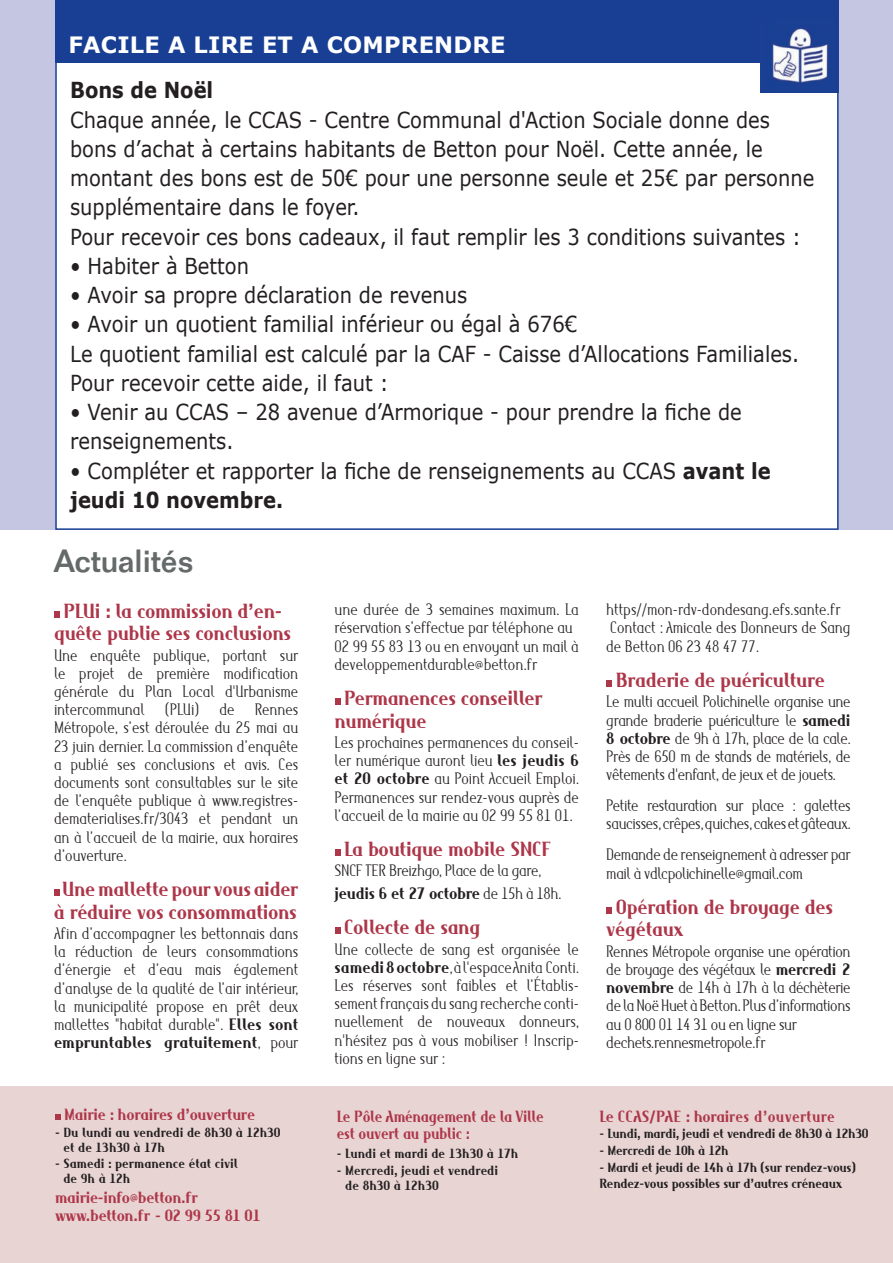
<style>
.page{position:relative;width:893px;height:1263px;background:#fff}
.page>*{position:absolute;margin:0;border:0;box-sizing:border-box;transform-origin:0 0}
.t1{font:500 31.5px "Folio Std";color:#636a69}
.t2{font:700 22.5px "Verdana";letter-spacing:.01em;color:#fff}
.t3{font:22.05px/29.2px "Verdana";color:#231f20;scale:.88 1}
.t4{font:700 22.05px "Verdana";color:#231f20;scale:.88 1}
.t5{font:700 21.15px/22.5px "Maverick";letter-spacing:-.02em;color:#ad3649;text-align:center;scale:.88 1}
.t6{font:300 17.1px/18.1px "Maverick";color:#231f20;text-align:justify;scale:.88 1}
.t7{font:300 17.1px/18.1px "Maverick";letter-spacing:-.02em;color:#231f20;scale:.88 1}
.t8{font:700 16.8px/17.9px "Maverick";letter-spacing:-.02em;color:#ad3649;scale:.88 1}
.t9{font:700 16.8px/17.9px "Maverick";letter-spacing:-.02em;color:#ad3649;scale:.84 1}
.t10{font:700 16.8px "Maverick";letter-spacing:.01em;color:#ad3649;scale:.88 1}
.t11{font:700 13.8px/14.5px "Maverick";color:#231f20;scale:.88 1}
.t12{font:700 13.8px/16.6px "Maverick";letter-spacing:-.02em;color:#231f20;scale:.88 1}
.s1{font-weight:700}
</style>
<div class="page">
<div style="left:0;top:1086px;width:893px;height:177px;background:#e8d4d3"></div>
<svg style="left:55px;top:1114px;width:5px;height:6px"></svg>
<div style="left:0;top:0;width:893px;height:530px;background:#c5c7e2"></div>
<div style="left:55px;top:0;width:784px;height:60px;background:#183f94"></div>
<div style="left:55px;top:33px;width:784px;height:497px;background:#fff;border:2px solid #183f94"></div>
<div style="left:56px;top:28px;width:783px;height:35px;background:#183f94"></div>
<img style="left:761px;top:28px;width:78px;height:64px">
<div style="left:54px;top:611px;width:6px;height:7px;background:#ad3649"></div>
<svg style="left:54px;top:890px;width:6px;height:6px"></svg>
<svg style="left:335px;top:699px;width:6px;height:6px"></svg>
<svg style="left:335px;top:850px;width:6px;height:6px"></svg>
<svg style="left:335px;top:928px;width:6px;height:6px"></svg>
<div style="left:606px;top:680px;width:6px;height:7px;background:#ad3649"></div>
<div style="left:606px;top:907px;width:6px;height:7px;background:#ad3649"></div>
<h2 class="t2" style="left:68px;top:29px;width:439px">FACILE A LIRE ET A COMPRENDRE</h2>
<p class="t4" style="left:70px;top:75px;width:164px">Bons de Noël</p>
<p class="t3" style="left:70px;top:105px;width:847px">Chaque année, le CCAS - Centre Communal d'Action Sociale donne des bons d’achat à certains habitants de Betton pour Noël. Cette année, le montant des bons est de 50€ pour une personne seule et 25€ par personne supplémentaire dans le foyer.<br>Pour recevoir ces bons cadeaux, il faut remplir les 3 conditions suivantes :</p>
<p class="t3" style="left:70px;top:251px;width:205px">• Habiter à Betton</p>
<p class="t3" style="left:70px;top:280px;width:453px">• Avoir sa propre déclaration de revenus</p>
<p class="t3" style="left:70px;top:309px;width:830px">• Avoir un quotient familial inférieur ou égal à 676€<br>Le quotient familial est calculé par la CAF - Caisse d’Allocations Familiales.<br>Pour recevoir cette aide, il faut :</p>
<p class="t3" style="left:70px;top:397px;width:765px">• Venir au CCAS – 28 avenue d’Armorique - pour prendre la fiche de renseignements.</p>
<p class="t3" style="left:70px;top:456px;width:797px">• Compléter et rapporter la fiche de renseignements au CCAS <span class="s1">avant le jeudi 10 novembre.</span></p>
<h1 class="t1" style="left:54px;top:542px;width:141px">Actualités</h1>
<p class="t5" style="left:54px;top:599px;width:271px">PLUi : la commission d’en&shy;quête publie ses conclusions</p>
<p class="t6" style="left:54px;top:646px;width:279px">Une enquête publique, portant sur le projet de première modification générale du Plan Local d'Urbanisme intercommunal (PLUi) de Rennes Métropole, s’est déroulée du 25 mai au 23 juin dernier. La commission d’enquête a publié ses conclusions et avis. Ces documents sont consultables sur le site de l’enquête publique à www.registres&shy;dematerialises.fr/3043 et pendant un an à l’accueil de la mairie, aux horaires d’ouverture.</p>
<p class="t5" style="left:54px;top:877px;width:279px">Une mallette pour vous aider à réduire vos consommations</p>
<p class="t6" style="left:54px;top:924px;width:280px">Afin d’accompagner les bettonnais dans la réduction de leurs consommations d’énergie et d’eau mais également d’analyse de la qualité de l’air intérieur, la municipalité propose en prêt deux mallettes "habitat durable". <span class="s1">Elles sont empruntables gratuitement</span>, pour</p>
<p class="t8" style="left:64px;top:1105px;width:218px">Mairie : horaires d’ouverture</p>
<p class="t11" style="left:63px;top:1125px;width:248px;text-indent:-8px">- Du lundi au vendredi de 8h30 à 12h30 et de 13h30 à 17h</p>
<p class="t11" style="left:63px;top:1156px;width:200px;text-indent:-8px">- Samedi : permanence état civil de 9h à 12h</p>
<p class="t8" style="left:55px;top:1188px;width:235px">mairie-info@betton.fr www.betton.fr - 02 99 55 81 01</p>
<p class="t6" style="left:335px;top:600px;width:279px;text-align:left">une durée de 3 semaines maximum. La réservation s’effectue par téléphone au 02 99 55 83 13 ou en envoyant un mail à developpementdurable@betton.fr</p>
<p class="t5" style="left:335px;top:686px;width:238px;text-align:left;text-indent:10px">Permanences conseiller numérique</p>
<p class="t6" style="left:335px;top:733px;width:280px">Les prochaines permanences du conseil&shy;ler numérique auront lieu <span class="s1">les jeudis 6 et 20 octobre</span> au Point Accueil Emploi.<br>Permanences sur rendez-vous auprès de l’accueil de la mairie au 02 99 55 81 01.</p>
<p class="t5" style="left:344px;top:837px;width:237px">La boutique mobile SNCF</p>
<p class="t7" style="left:335px;top:859px;width:260px;line-height:22.5px">SNCF TER Breizhgo, Place de la gare, <span class="s1">jeudis 6 et 27 octobre</span> de 15h à 18h.</p>
<p class="t5" style="left:344px;top:915px;width:156px">Collecte de sang</p>
<p class="t6" style="left:335px;top:940px;width:280px">Une collecte de sang est organisée le <span class="s1">samedi 8 octobre</span>, à l'espace Anita Conti.<br>Les réserves sont faibles et l’Établis&shy;sement français du sang recherche conti&shy;nuellement de nouveaux donneurs, n'hésitez pas à vous mobiliser ! Inscrip&shy;tions en ligne sur :</p>
<p class="t9" style="left:337px;top:1106px;width:248px">Le Pôle Aménagement de la Ville est ouvert au public :</p>
<p class="t11" style="left:337px;top:1146px;width:208px">- Lundi et mardi de 13h30 à 17h</p>
<p class="t11" style="left:345px;top:1163px;width:175px;text-indent:-8px">- Mercredi, jeudi et vendredi de 8h30 à 12h30</p>
<p class="t6" style="left:606px;top:600px;width:279px;text-align:left">https//mon-rdv-dondesang.efs.sante.fr<br>Contact : Amicale des Donneurs de Sang de Betton 06 23 48 47 77.</p>
<p class="t5" style="left:616px;top:668px;width:239px">Braderie de puériculture</p>
<p class="t6" style="left:606px;top:692px;width:280px">Le multi accueil Polichinelle organise une grande braderie puériculture le <span class="s1">samedi 8 octobre</span> de 9h à 17h, place de la cale.<br>Près de 650 m de stands de matériels, de vêtements d'enfant, de jeux et de jouets.</p>
<p class="t7" style="left:606px;top:796px;width:280px">Petite restauration sur place : galettes saucisses, crêpes, quiches, cakes et gâteaux.</p>
<p class="t7" style="left:606px;top:845px;width:279px">Demande de renseignement à adresser par mail à vdlcpolichinelle@gmail.com</p>
<p class="t5" style="left:606px;top:895px;width:259px;text-align:left;text-indent:10px">Opération de broyage des végétaux</p>
<p class="t7" style="left:606px;top:942px;width:279px">Rennes Métropole organise une opération de broyage des végétaux le <span class="s1">mercredi 2 novembre</span> de 14h à 17h à la déchèterie de la Noë Huet à Betton. Plus d’informations au 0 800 01 14 31 ou en ligne sur dechets.rennesmetropole.fr</p>
<p class="t10" style="left:600px;top:1106px;width:269px">Le CCAS/PAE : horaires d’ouverture</p>
<p class="t12" style="left:600px;top:1125px;width:307px">- Lundi, mardi, jeudi et vendredi de 8h30 à 12h30</p>
<p class="t12" style="left:600px;top:1142px;width:148px">- Mercredi de 10h à 12h</p>
<p class="t12" style="left:600px;top:1158px;width:293px">- Mardi et jeudi de 14h à 17h (sur rendez-vous)<br>Rendez-vous possibles sur d’autres créneaux</p>
</div>
